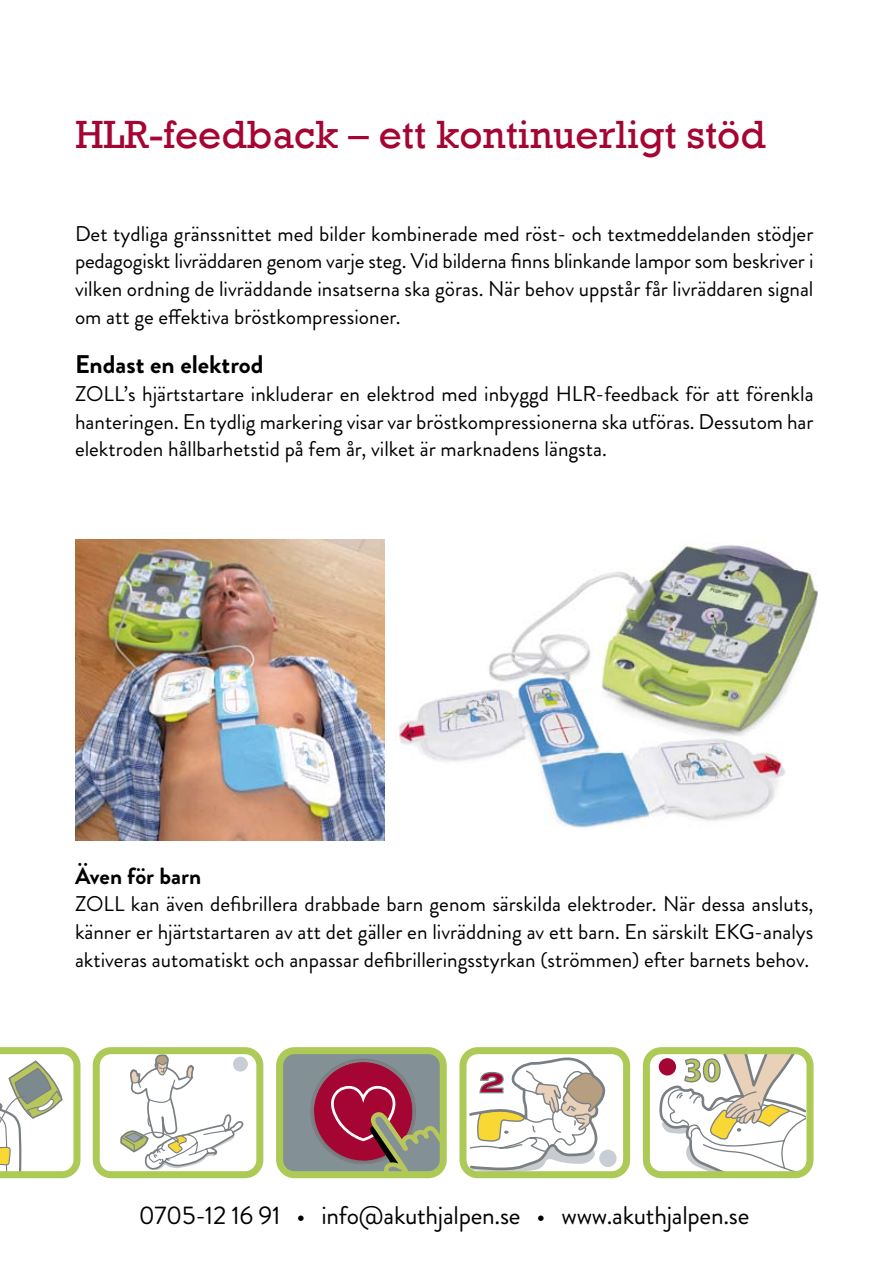
<style>
.page{position:relative;width:893px;height:1263px;background:#fff}
.page>*{position:absolute;margin:0;border:0;box-sizing:border-box;transform-origin:0 0}
.t1{font:40.35px "Rockwell";color:#a50532}
.t2{font:25.5px "Brandon Grotesque";letter-spacing:-.01em;color:#000}
.t3{font:700 25.5px "Brandon Grotesque";color:#000}
.t4{font:700 23.4px "Brandon Grotesque";color:#000}
.t5{font:21.3px/27.6px "Brandon Grotesque";color:#000;text-align:justify}
</style>
<div class="page">
<img style="left:369px;top:543px;width:449px;height:298px">
<img style="left:75px;top:539px;width:310px;height:301px">
<svg style="left:0;top:1047px;width:80px;height:131px"></svg>
<svg style="left:93px;top:1047px;width:170px;height:131px"></svg>
<svg style="left:276px;top:1047px;width:171px;height:131px;background:#98766e"></svg>
<svg style="left:459px;top:1047px;width:171px;height:131px"></svg>
<svg style="left:643px;top:1047px;width:170px;height:131px"></svg>
<div style="left:599px;top:1150px;width:18px;height:17px;background:#c8ced6;border-radius:50%"></div>
<h1 class="t1" style="left:75px;top:112px;width:692px">HLR-feedback – ett kontinuerligt stöd</h1>
<p class="t5" style="left:75px;top:220px;width:740px">Det tydliga gränssnittet med bilder kombinerade med röst- och textmeddelanden stödjer pedagogiskt livräddaren genom varje steg. Vid bilderna finns blinkande lampor som beskriver i vilken ordning de livräddande insatserna ska göras. När behov uppstår får livräddaren signal om att ge effektiva bröstkompressioner.</p>
<p class="t3" style="left:75px;top:347px;width:190px">Endast en elektrod</p>
<p class="t5" style="left:75px;top:380px;width:740px">ZOLL’s hjärtstartare inkluderar en elektrod med inbyggd HLR-feedback för att förenkla hanteringen. En tydlig markering visar var bröstkompressionerna ska utföras. Dessutom har elektroden hållbarhetstid på fem år, vilket är marknadens längsta.</p>
<p class="t4" style="left:75px;top:859px;width:128px">Även för barn</p>
<p class="t5" style="left:75px;top:891px;width:740px">ZOLL kan även defibrillera drabbade barn genom särskilda elektroder. När dessa ansluts, känner er hjärtstartaren av att det gäller en livräddning av ett barn. En särskilt EKG-analys aktiveras automatiskt och anpassar defibrilleringsstyrkan (strömmen) efter barnets behov.</p>
<p class="t2" style="left:139px;top:1198px;width:612px">0705-12 16 91 • info@akuthjalpen.se • www.akuthjalpen.se</p>
</div>
